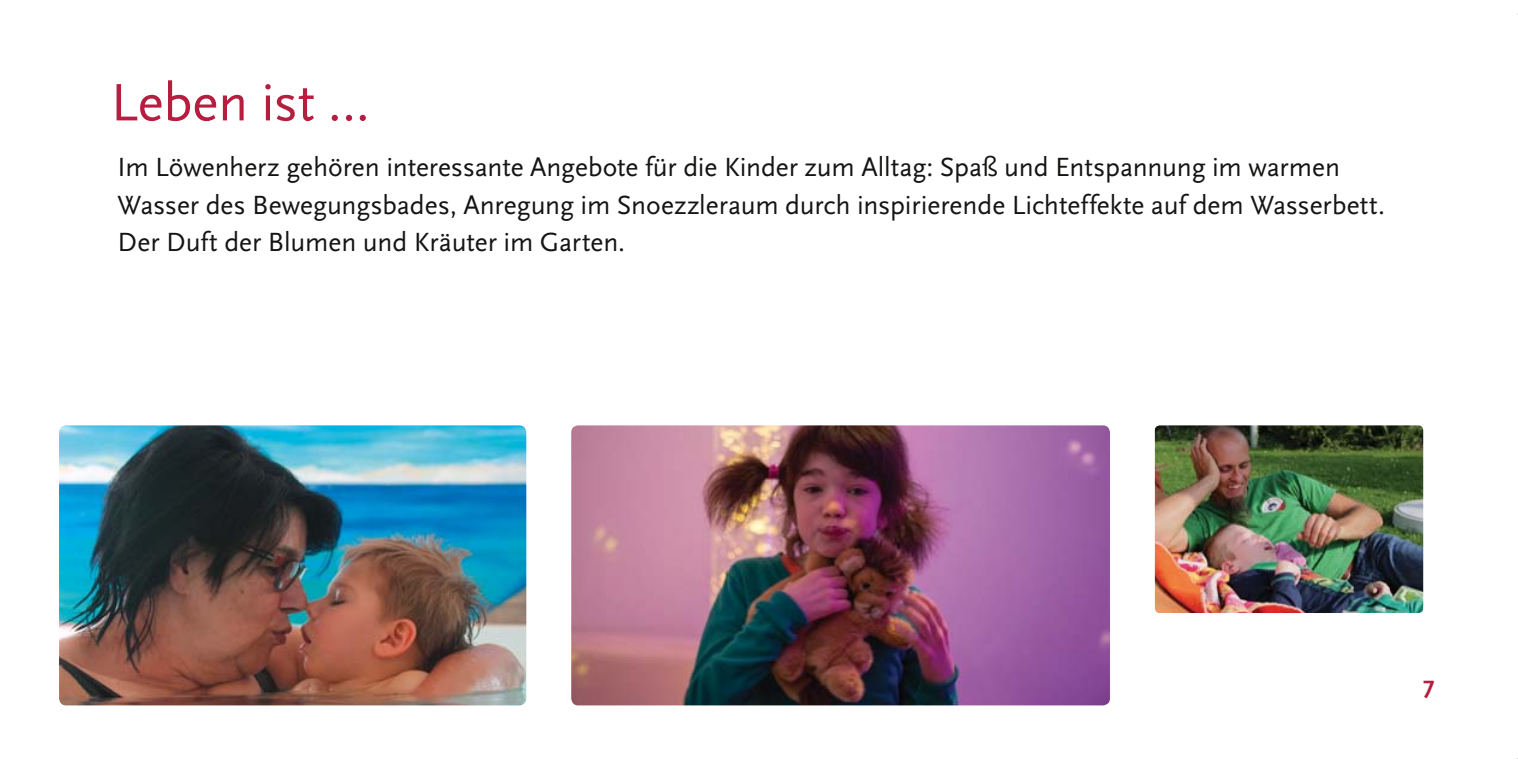
<style>
.page{position:relative;width:1518px;height:773px;background:#fff}
.page>*{position:absolute;margin:0;border:0;box-sizing:border-box;transform-origin:0 0}
.t1{font:55px "Scala Sans";color:#b61e3f}
.t2{font:27.5px/37.5px "Scala Sans";color:#151614}
.t3{font:700 25px "Scala Sans";color:#b61e3f}
</style>
<div class="page">
<img style="left:59px;top:425px;width:467px;height:280px;border-radius:7px">
<img style="left:1155px;top:425px;width:268px;height:188px;border-radius:5px">
<img style="left:571px;top:425px;width:539px;height:280px;border-radius:7px">
<h1 class="t1" style="left:111px;top:77px;width:260px">Leben ist …</h1>
<p class="t2" style="left:118px;top:150px;width:1268px">Im Löwenherz gehören interessante Angebote für die Kinder zum Alltag: Spaß und Entspannung im warmen<br>Wasser des Bewegungsbades, Anregung im Snoezzleraum durch inspirierende Lichteffekte auf dem Wasserbett.<br>Der Duft der Blumen und Kräuter im Garten.</p>
<p class="t3" style="left:1423px;top:670px;width:13px">7</p>
</div>
